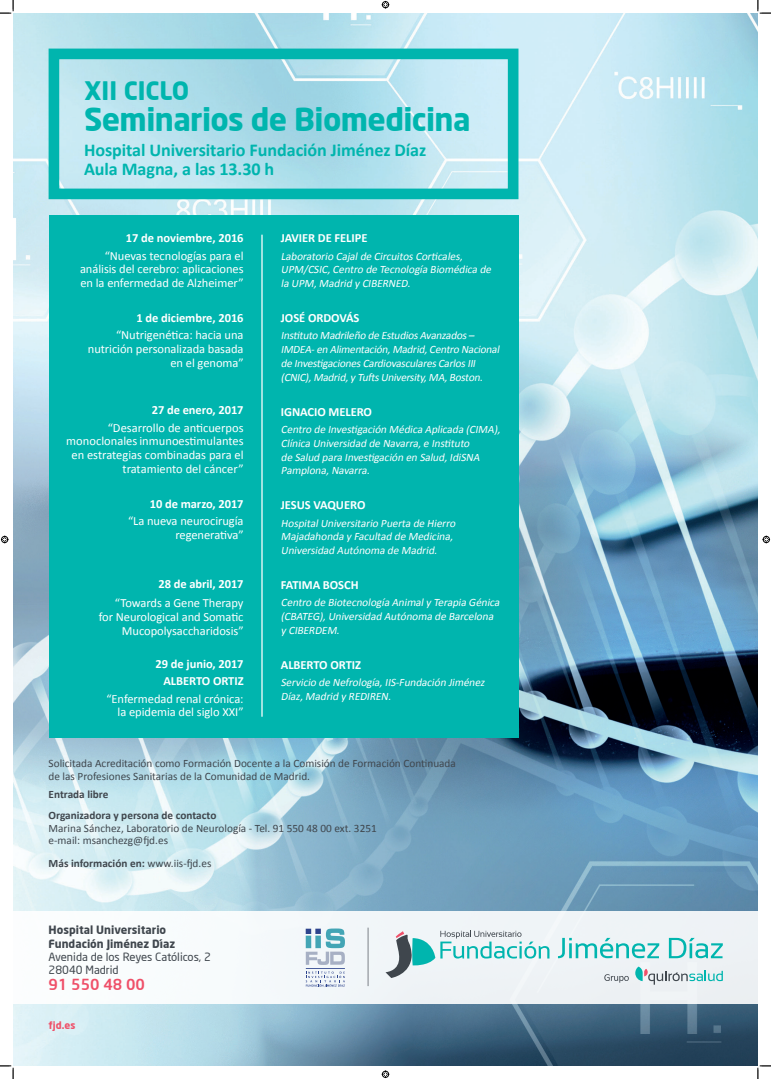
<style>
.page{position:relative;width:771px;height:1079px;background:#fff}
.page>*{position:absolute;margin:0;border:0;box-sizing:border-box;transform-origin:0 0}
.t1{font:700 31.25px "Neo Sans";letter-spacing:-.02em;color:#00b5ae}
.t2{font:700 25px "Neo Sans";color:#00b5ae}
.t3{font:700 18.12px/19.4px "Calibri";letter-spacing:-.005em;color:#00b5ae}
.t4{font:500 15px "Neo Sans";color:#ef5069}
.t5{font:12.5px/13.8px "Calibri";letter-spacing:-.005em;color:#fff;text-align:right}
.t6{font:700 12.5px "Calibri";letter-spacing:-.005em;color:#fff}
.t7{font:italic 11.25px/13.8px "Calibri";color:#fff}
.t8{font:11.25px/12.5px "Calibri";color:#3f464d}
.t9{font:700 11.25px "Calibri";color:#3f464d}
.t10{font:700 11.25px "Neo Sans";color:#3f464d}
.t11{font:11.25px "Neo Sans";color:#3f464d}
.t12{font:700 10px "Neo Sans";color:#ef5069}
.s1{font-weight:400}
</style>
<div class="page">
<img style="left:13px;top:13px;width:744px;height:1052px">
<div style="left:13px;top:911px;width:744px;height:92px;background:#f3f8fa"></div>
<div style="left:49px;top:49px;width:469px;height:150px;border:11px solid #00b5ae"></div>
<div style="left:49px;top:215px;width:469px;height:523px;background:#00b5ae"></div>
<svg style="left:557px;top:938px;width:102px;height:20px"></svg>
<svg style="left:668px;top:938px;width:54px;height:20px"></svg>
<svg style="left:385px;top:930px;width:164px;height:48px"></svg>
<svg style="left:635px;top:966px;width:87px;height:18px"></svg>
<svg style="left:604px;top:974px;width:24px;height:8px"></svg>
<hr style="left:261px;top:235px;width:1px;height:481px;background:#fff">
<hr style="left:306px;top:968px;width:39px;height:1px;background:#2d448d">
<svg style="left:305px;top:928px;width:40px;height:37px"></svg>
<svg style="left:306px;top:971px;width:39px;height:16px"></svg>
<hr style="left:367px;top:927px;width:1px;height:59px;background:#7c8188">
<svg style="left:0;top:0;width:14px;height:14px"></svg>
<svg style="left:0;top:1065px;width:14px;height:14px"></svg>
<svg style="left:757px;top:0;width:13px;height:14px"></svg>
<svg style="left:757px;top:1065px;width:13px;height:14px"></svg>
<svg style="left:381px;top:1px;width:8px;height:7px"></svg>
<svg style="left:381px;top:1070px;width:8px;height:8px"></svg>
<svg style="left:1px;top:536px;width:7px;height:7px"></svg>
<svg style="left:762px;top:536px;width:7px;height:7px"></svg>
<p class="t2" style="left:84px;top:74px;width:107px">XII CICLO</p>
<p class="t1" style="left:84px;top:99px;width:388px">Seminarios de Biomedicina</p>
<p class="t3" style="left:84px;top:140px;width:343px">Hospital Universitario Fundación Jiménez Díaz<br>Aula Magna, a las 13.30 h</p>
<p class="t6" style="left:126px;top:230px;width:119px">17 de noviembre, 2016</p>
<p class="t5" style="left:80px;top:248px;width:165px;text-align:justify;text-indent:25px">“Nuevas tecnologías para el análisis del cerebro: aplicaciones en la enfermedad de Alzheimer”</p>
<p class="t6" style="left:136px;top:310px;width:109px">1 de diciembre, 2016</p>
<p class="t5" style="left:88px;top:328px;width:157px">“Nutrigenética: hacia una nutrición personalizada basada en el genoma”</p>
<p class="t6" style="left:152px;top:402px;width:93px">27 de enero, 2017</p>
<p class="t5" style="left:66px;top:421px;width:179px">“Desarrollo de anticuerpos monoclonales inmunoestimulantes en estrategias combinadas para el tratamiento del cáncer”</p>
<p class="t6" style="left:150px;top:496px;width:95px">10 de marzo, 2017</p>
<p class="t5" style="left:128px;top:514px;width:117px">“La nueva neurocirugía regenerativa”</p>
<p class="t6" style="left:158px;top:576px;width:87px">28 de abril, 2017</p>
<p class="t5" style="left:99px;top:596px;width:146px">“Towards a Gene Therapy for Neurological and Somatic<br>Mucopolysaccharidosis”</p>
<p class="t6" style="left:156px;top:656px;width:89px">29 de junio, 2017</p>
<p class="t6" style="left:163px;top:673px;width:82px">ALBERTO ORTIZ</p>
<p class="t5" style="left:106px;top:691px;width:139px">“Enfermedad renal crónica: la epidemia del siglo XXI”</p>
<p class="t6" style="left:281px;top:230px;width:88px">JAVIER DE FELIPE</p>
<p class="t7" style="left:281px;top:249px;width:214px">Laboratorio Cajalde CircuitosCorticales,<br>UPM/CSIC,Centro de Tecnología Biomédica de la UPM,Madrid y CIBERNED.</p>
<p class="t6" style="left:281px;top:310px;width:80px">JOSÉ ORDOVÁS</p>
<p class="t7" style="left:281px;top:329px;width:222px">Instituto Madrileño de EstudiosAvanzados– IMDEA-en Alimentación,Madrid,Centro Nacional de InvestigacionesCardiovascularesCarlosIII (CNIC),Madrid,yTuftsUniversity,MA,Boston.</p>
<p class="t6" style="left:281px;top:403px;width:93px">IGNACIO MELERO</p>
<p class="t7" style="left:281px;top:422px;width:223px">Centro de Investigación Médica Aplicada (CIMA), Clínica Universidad de Navarra,e Instituto<br>de Salud para Investigación en Salud,IdiSNA Pamplona,Navarra.</p>
<p class="t6" style="left:281px;top:497px;width:86px">JESUS VAQUERO</p>
<p class="t7" style="left:281px;top:516px;width:178px">HospitalUniversitario Puerta de Hierro<br>Majadahonda y Facultad de Medicina,<br>Universidad Autónoma de Madrid.</p>
<p class="t6" style="left:281px;top:577px;width:79px">FATIMA BOSCH</p>
<p class="t7" style="left:281px;top:596px;width:223px">Centro de Biotecnología Animaly Terapia Génica (CBATEG),Universidad Autónoma de Barcelona y CIBERDEM.</p>
<p class="t6" style="left:281px;top:657px;width:82px">ALBERTO ORTIZ</p>
<p class="t7" style="left:281px;top:675px;width:208px">Servicio de Nefrología,IIS-Fundación Jiménez<br>Díaz,Madrid y REDIREN.</p>
<p class="t8" style="left:49px;top:757px;width:409px">Solicitada Acreditación como Formación Docente a la Comisión de Formación Continuada de las Profesiones Sanitarias de la Comunidad de Madrid.</p>
<p class="t9" style="left:49px;top:786px;width:61px">Entrada libre</p>
<p class="t9" style="left:49px;top:808px;width:169px">Organizadora y persona de contacto</p>
<p class="t8" style="left:49px;top:821px;width:329px">Marina Sánchez, Laboratorio de Neurología - Tel. 91 550 48 00 ext. 3251</p>
<p class="t8" style="left:49px;top:834px;width:121px">e-mail: msanchezg@fjd.es</p>
<p class="t9" style="left:49px;top:856px;width:164px">Más información en: <span class="s1">www.iis-fjd.es</span></p>
<p class="t10" style="left:49px;top:923px;width:119px">Hospital Universitario</p>
<p class="t10" style="left:49px;top:936px;width:128px">Fundación Jiménez Díaz</p>
<p class="t11" style="left:49px;top:949px;width:164px">Avenida de los Reyes Católicos, 2</p>
<p class="t11" style="left:49px;top:962px;width:72px">28040 Madrid</p>
<p class="t4" style="left:49px;top:974px;width:98px">91 550 48 00</p>
<p class="t12" style="left:49px;top:1019px;width:28px">fjd.es</p>
</div>
